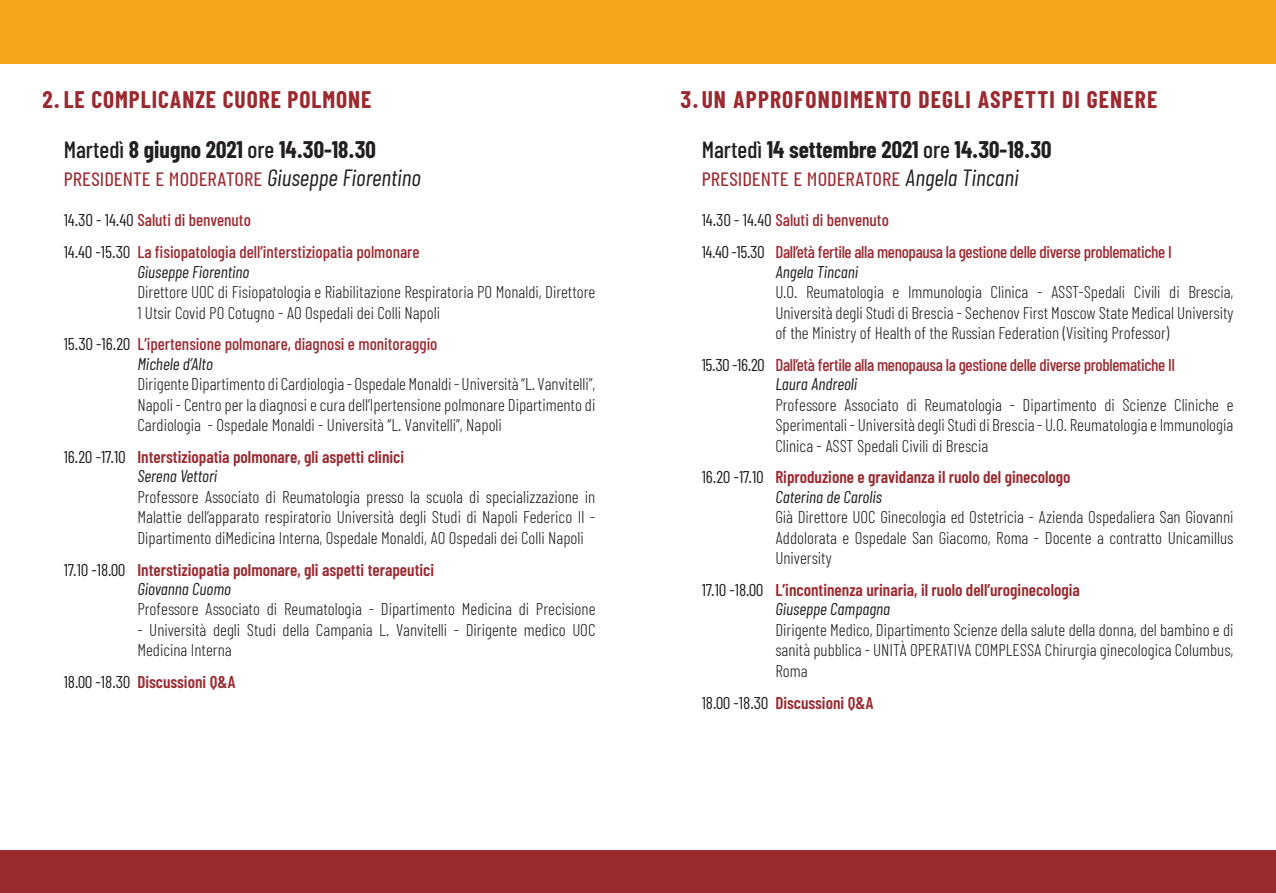
<style>
.page{position:relative;width:1276px;height:893px;background:#fff}
.page>*{position:absolute;margin:0;border:0;box-sizing:border-box;transform-origin:0 0}
.t1{font:23.4px "Barlow Condensed";color:#9b2a30}
.t2{font:700 23.4px "Barlow Condensed";color:#231f20}
.t3{font:700 23.4px "Barlow Condensed";letter-spacing:.045em;color:#9b2a30}
.t4{font:300 17.1px/20.4px "Barlow Condensed";color:#231f20;text-align:justify}
.t5{font:600 17.1px "Barlow Condensed";color:#9b2a30}
.t6{font:500 17.1px "Barlow Condensed";color:#9b2a30}
.t7{font:500 17.1px "Barlow Condensed";letter-spacing:-.02em;color:#9b2a30}
.t8{font:italic 17.1px "Barlow Condensed";color:#231f20}
.s1{font-weight:500}
.s2{font-style:italic;color:#231f20}
.s3{font-weight:400;color:#231f20}
</style>
<div class="page">
<div style="left:0;top:850px;width:1276px;height:43px;background:#9b2a30"></div>
<div style="left:0;top:0;width:1276px;height:64px;background:#f5a51c"></div>
<p class="t3" style="left:43px;top:86px;width:330px">2. LE COMPLICANZE CUORE POLMONE</p>
<p class="t2" style="left:64px;top:135px;width:314px"><span class="s1">Martedì</span> 8 giugno 2021 <span class="s1">ore</span> 14.30-18.30</p>
<p class="t1" style="left:64px;top:163px;width:359px">PRESIDENTE E MODERATORE <span class="s2">Giuseppe Fiorentino</span></p>
<p class="t6" style="left:64px;top:210px;width:189px"><span class="s3">14.30 - 14.40</span> Saluti di benvenuto</p>
<p class="t6" style="left:64px;top:242px;width:357px"><span class="s3">14.40 -15.30</span> La fisiopatologia dell’interstiziopatia polmonare</p>
<p class="t8" style="left:137px;top:261px;width:113px">Giuseppe Fiorentino</p>
<p class="t4" style="left:137px;top:281px;width:459px">Direttore UOC di Fisiopatologia e Riabilitazione Respiratoria PO Monaldi, Direttore<br>1 Utsir Covid PO Cotugno - AO Ospedali dei Colli Napoli</p>
<p class="t6" style="left:64px;top:334px;width:375px"><span class="s3">15.30 -16.20</span> L’ipertensione polmonare, diagnosi e monitoraggio</p>
<p class="t8" style="left:137px;top:353px;width:77px">Michele d’Alto</p>
<p class="t4" style="left:137px;top:373px;width:459px">Dirigente Dipartimento di Cardiologia - Ospedale Monaldi - Università “L. Vanvitelli”, Napoli - Centro per la diagnosi e cura dell’Ipertensione polmonare Dipartimento di Cardiologia - Ospedale Monaldi - Università “L. Vanvitelli”, Napoli</p>
<p class="t5" style="left:64px;top:446px;width:342px"><span class="s3">16.20 -17.10</span> Interstiziopatia polmonare, gli aspetti clinici</p>
<p class="t8" style="left:137px;top:465px;width:81px">Serena Vettori</p>
<p class="t4" style="left:137px;top:486px;width:459px">Professore Associato di Reumatologia presso la scuola di specializzazione in Malattie dell’apparato respiratorio Università degli Studi di Napoli Federico II - Dipartimento diMedicina Interna, Ospedale Monaldi, AO Ospedali dei Colli Napoli</p>
<p class="t5" style="left:64px;top:559px;width:372px"><span class="s3">17.10 -18.00</span> Interstiziopatia polmonare, gli aspetti terapeutici</p>
<p class="t8" style="left:137px;top:578px;width:95px">Giovanna Cuomo</p>
<p class="t4" style="left:137px;top:598px;width:459px">Professore Associato di Reumatologia - Dipartimento Medicina di Precisione</p>
<p class="t4" style="left:137px;top:619px;width:459px">- Università degli Studi della Campania L. Vanvitelli - Dirigente medico UOC<br>Medicina Interna</p>
<p class="t5" style="left:64px;top:671px;width:173px"><span class="s3">18.00 -18.30</span> Discussioni Q&amp;A</p>
<p class="t3" style="left:680px;top:86px;width:478px">3.UN APPROFONDIMENTO DEGLI ASPETTI DI GENERE</p>
<p class="t2" style="left:701px;top:135px;width:351px"><span class="s1">Martedì</span> 14 settembre 2021 <span class="s1">ore</span> 14.30-18.30</p>
<p class="t1" style="left:701px;top:163px;width:319px">PRESIDENTE E MODERATORE <span class="s2">Angela Tincani</span></p>
<p class="t6" style="left:701px;top:210px;width:189px"><span class="s3">14.30 - 14.40</span> Saluti di benvenuto</p>
<p class="t7" style="left:701px;top:242px;width:471px"><span class="s3">14.40 -15.30</span> Dall’età fertile alla menopausa la gestione delle diverse problematiche I</p>
<p class="t8" style="left:775px;top:261px;width:84px">Angela Tincani</p>
<p class="t4" style="left:775px;top:281px;width:459px">U.O. Reumatologia e Immunologia Clinica - ASST-Spedali Civili di Brescia, Università degli Studi di Brescia - Sechenov First Moscow State Medical University of the Ministry of Health of the Russian Federation (Visiting Professor)</p>
<p class="t7" style="left:701px;top:354px;width:475px"><span class="s3">15.30 -16.20</span> Dall’età fertile alla menopausa la gestione delle diverse problematiche II</p>
<p class="t8" style="left:775px;top:373px;width:83px">Laura Andreoli</p>
<p class="t4" style="left:775px;top:394px;width:459px">Professore Associato di Reumatologia - Dipartimento di Scienze Cliniche e Sperimentali - Università degli Studi di Brescia - U.O. Reumatologia e Immunologia Clinica - ASST Spedali Civili di Brescia</p>
<p class="t5" style="left:701px;top:467px;width:370px"><span class="s3">16.20 -17.10</span> Riproduzione e gravidanza il ruolo del ginecologo</p>
<p class="t8" style="left:775px;top:486px;width:108px">Caterina de Carolis</p>
<p class="t4" style="left:775px;top:506px;width:459px">Già Direttore UOC Ginecologia ed Ostetricia - Azienda Ospedaliera San Giovanni Addolorata e Ospedale San Giacomo, Roma - Docente a contratto Unicamillus University</p>
<p class="t5" style="left:701px;top:579px;width:380px"><span class="s3">17.10 -18.00</span> L’incontinenza urinaria, il ruolo dell’uroginecologia</p>
<p class="t8" style="left:775px;top:598px;width:116px">Giuseppe Campagna</p>
<p class="t4" style="left:775px;top:619px;width:459px">Dirigente Medico, Dipartimento Scienze della salute della donna, del bambino e di sanità pubblica - UNITÀ OPERATIVA COMPLESSA Chirurgia ginecologica Columbus, Roma</p>
<p class="t5" style="left:701px;top:692px;width:173px"><span class="s3">18.00 -18.30</span> Discussioni Q&amp;A</p>
</div>
